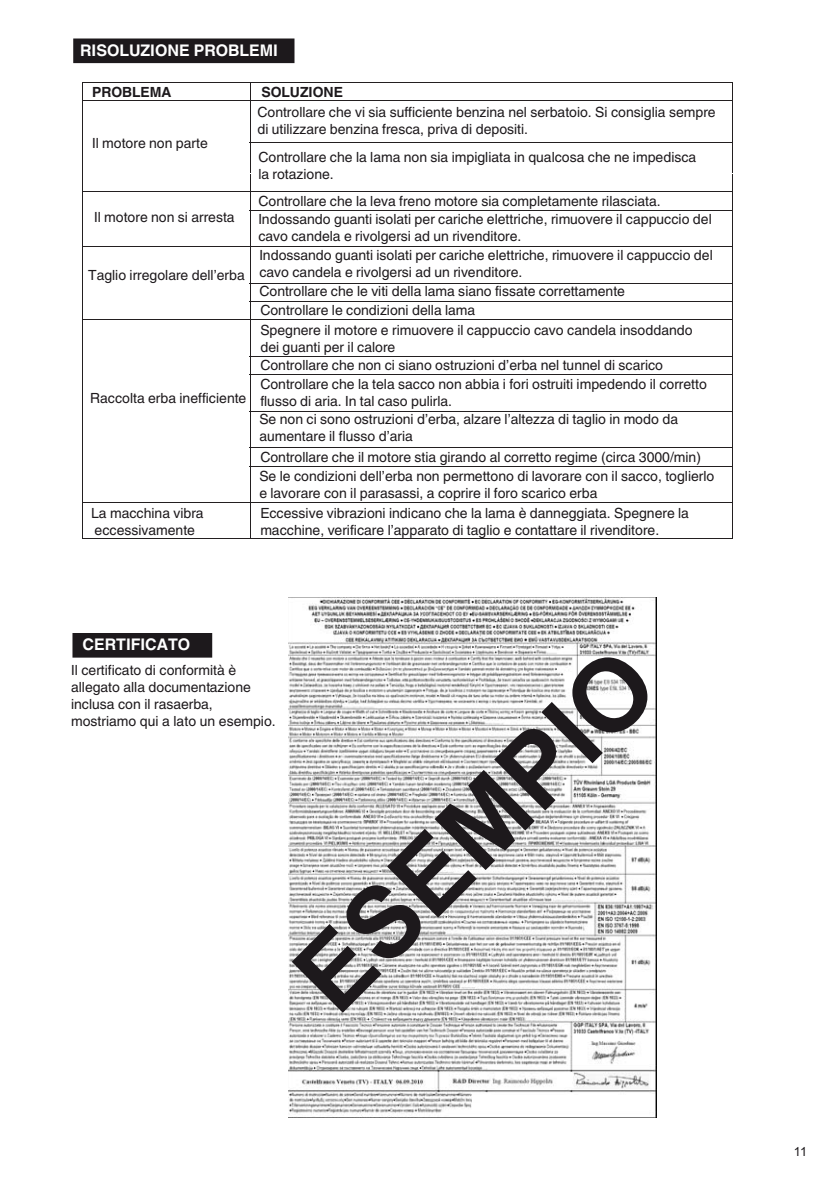
<style>
.page{position:relative;width:840px;height:1191px;background:#fff}
.page>*{position:absolute;margin:0;border:0;box-sizing:border-box;transform-origin:0 0}
.t1{font:700 100.6px "Arial";color:#1d191c}
.t2{font:700 16px "Helvetica World";color:#fff}
.t3{font:14px/16.8px "Helvetica World";color:#1d191c}
.t4{font:700 14px "Helvetica World";color:#1d191c}
.t5{font:12.6px "Arial";color:#1d191c}
</style>
<div class="page">
<div style="left:74px;top:39px;width:220px;height:23px;background:#1d191c"></div>
<div style="left:73px;top:38px;width:221px;height:25px;border:1px solid #1d191c"></div>
<div style="left:73px;top:633px;width:138px;height:24px;background:#1d191c"></div>
<hr style="left:82px;top:82px;width:650px;height:1px;background:#231f20">
<svg style="left:82px;top:83px;width:1px;height:17px"></svg>
<svg style="left:250px;top:83px;width:1px;height:17px"></svg>
<svg style="left:732px;top:82px;width:1px;height:18px"></svg>
<hr style="left:82px;top:100px;width:650px;height:1px;background:#231f20">
<hr style="left:82px;top:101px;width:1px;height:36px;background:#231f20">
<hr style="left:250px;top:101px;width:1px;height:36px;background:#231f20">
<hr style="left:732px;top:101px;width:1px;height:36px;background:#231f20">
<hr style="left:250px;top:143px;width:482px;height:1px;background:#231f20">
<hr style="left:82px;top:137px;width:1px;height:36px;background:#231f20">
<hr style="left:250px;top:137px;width:1px;height:36px;background:#231f20">
<hr style="left:732px;top:137px;width:1px;height:36px;background:#231f20">
<hr style="left:82px;top:191px;width:650px;height:1px;background:#231f20">
<svg style="left:250px;top:174px;width:1px;height:36px"></svg>
<svg style="left:732px;top:174px;width:1px;height:36px"></svg>
<svg style="left:82px;top:173px;width:1px;height:38px"></svg>
<hr style="left:250px;top:210px;width:482px;height:1px;background:#231f20">
<hr style="left:82px;top:211px;width:1px;height:35px;background:#231f20">
<hr style="left:250px;top:211px;width:1px;height:35px;background:#231f20">
<hr style="left:732px;top:211px;width:1px;height:35px;background:#231f20">
<hr style="left:82px;top:246px;width:650px;height:1px;background:#231f20">
<hr style="left:82px;top:247px;width:1px;height:36px;background:#231f20">
<hr style="left:250px;top:247px;width:1px;height:36px;background:#231f20">
<hr style="left:732px;top:247px;width:1px;height:36px;background:#231f20">
<hr style="left:250px;top:283px;width:482px;height:1px;background:#231f20">
<hr style="left:250px;top:301px;width:482px;height:1px;background:#231f20">
<svg style="left:82px;top:283px;width:1px;height:37px"></svg>
<svg style="left:250px;top:284px;width:1px;height:36px"></svg>
<svg style="left:732px;top:283px;width:1px;height:37px"></svg>
<hr style="left:82px;top:320px;width:650px;height:1px;background:#231f20">
<hr style="left:82px;top:320px;width:1px;height:36px;background:#231f20">
<hr style="left:250px;top:320px;width:1px;height:36px;background:#231f20">
<hr style="left:732px;top:320px;width:1px;height:36px;background:#231f20">
<hr style="left:250px;top:356px;width:482px;height:1px;background:#231f20">
<svg style="left:250px;top:357px;width:1px;height:17px"></svg>
<svg style="left:732px;top:357px;width:1px;height:17px"></svg>
<svg style="left:82px;top:356px;width:1px;height:19px"></svg>
<hr style="left:250px;top:374px;width:482px;height:1px;background:#231f20">
<hr style="left:82px;top:375px;width:1px;height:36px;background:#231f20">
<hr style="left:250px;top:375px;width:1px;height:36px;background:#231f20">
<hr style="left:732px;top:375px;width:1px;height:36px;background:#231f20">
<hr style="left:250px;top:411px;width:482px;height:1px;background:#231f20">
<hr style="left:82px;top:411px;width:1px;height:36px;background:#231f20">
<hr style="left:250px;top:411px;width:1px;height:36px;background:#231f20">
<hr style="left:732px;top:411px;width:1px;height:36px;background:#231f20">
<hr style="left:250px;top:447px;width:482px;height:1px;background:#231f20">
<svg style="left:250px;top:448px;width:1px;height:18px"></svg>
<svg style="left:732px;top:448px;width:1px;height:18px"></svg>
<svg style="left:82px;top:447px;width:1px;height:19px"></svg>
<hr style="left:250px;top:466px;width:482px;height:1px;background:#231f20">
<hr style="left:82px;top:466px;width:1px;height:36px;background:#231f20">
<hr style="left:250px;top:466px;width:1px;height:36px;background:#231f20">
<hr style="left:732px;top:466px;width:1px;height:36px;background:#231f20">
<hr style="left:82px;top:502px;width:650px;height:1px;background:#231f20">
<hr style="left:82px;top:503px;width:1px;height:36px;background:#231f20">
<hr style="left:82px;top:538px;width:168px;height:1px;background:#231f20">
<hr style="left:250px;top:503px;width:1px;height:36px;background:#231f20">
<hr style="left:250px;top:538px;width:482px;height:1px;background:#231f20">
<hr style="left:732px;top:503px;width:1px;height:36px;background:#231f20">
<img style="left:288px;top:597px;width:368px;height:520px">
<p class="t2" style="left:80px;top:44px;width:199px">RISOLUZIONE PROBLEMI</p>
<p class="t4" style="left:92px;top:86px;width:81px">PROBLEMA</p>
<p class="t4" style="left:261px;top:86px;width:83px">SOLUZIONE</p>
<p class="t3" style="left:92px;top:136px;width:117px">Il motore non parte</p>
<p class="t3" style="left:94px;top:210px;width:142px">Il motore non si arresta</p>
<p class="t3" style="left:88px;top:268px;width:158px">Taglio irregolare dell’erba</p>
<p class="t3" style="left:90px;top:391px;width:158px">Raccolta erba inefficiente</p>
<p class="t3" style="left:91px;top:506px;width:114px">La macchina vibra eccessivamente</p>
<p class="t3" style="left:257px;top:105px;width:459px">Controllare che vi sia sufficiente benzina nel serbatoio. Si consiglia sempre di utilizzare benzina fresca, priva di depositi.</p>
<p class="t3" style="left:258px;top:150px;width:439px">Controllare che la lama non sia impigliata in qualcosa che ne impedisca la rotazione.</p>
<p class="t3" style="left:258px;top:193px;width:454px;line-height:17.4px">Controllare che la leva freno motore sia completamente rilasciata.<br>Indossando guanti isolati per cariche elettriche, rimuovere il cappuccio del cavo candela e rivolgersi ad un rivenditore.</p>
<p class="t3" style="left:259px;top:248px;width:454px">Indossando guanti isolati per cariche elettriche, rimuovere il cappuccio del cavo candela e rivolgersi ad un rivenditore.</p>
<p class="t3" style="left:259px;top:282px;width:434px;line-height:19.6px">Controllare che le viti della lama siano fissate correttamente<br>Controllare le condizioni della lama<br>Spegnere il motore e rimuovere il cappuccio cavo candela insoddando</p>
<p class="t3" style="left:260px;top:339px;width:448px;line-height:18.6px">dei guanti per il calore<br>Controllare che non ci siano ostruzioni d’erba nel tunnel di scarico<br>Controllare che la tela sacco non abbia i fori ostruiti impedendo il corretto</p>
<p class="t3" style="left:259px;top:393px;width:420px;line-height:18.2px">flusso di aria. In tal caso pulirla.<br>Se non ci sono ostruzioni d’erba, alzare l’altezza di taglio in modo da</p>
<p class="t3" style="left:259px;top:426px;width:443px;line-height:21.2px">aumentare il flusso d’aria<br>Controllare che il motore stia girando al corretto regime (circa 3000/min)</p>
<p class="t3" style="left:259px;top:469px;width:456px">Se le condizioni dell’erba non permettono di lavorare con il sacco, toglierlo e lavorare con il parasassi, a coprire il foro scarico erba</p>
<p class="t3" style="left:260px;top:506px;width:430px">Eccessive vibrazioni indicano che la lama è danneggiata. Spegnere la macchine, verificare l’apparato di taglio e contattare il rivenditore.</p>
<p class="t2" style="left:83px;top:638px;width:109px">CERTIFICATO</p>
<p class="t3" style="left:71px;top:663px;width:206px">Il certificato di conformità è allegato alla documentazione inclusa con il rasaerba, mostriamo qui a lato un esempio.</p>
<h1 class="t1" style="left:271px;top:951px;width:461px;rotate:-45deg">ESEMPIO</h1>
<p class="t5" style="left:793px;top:1147px;width:15px">11</p>
</div>
